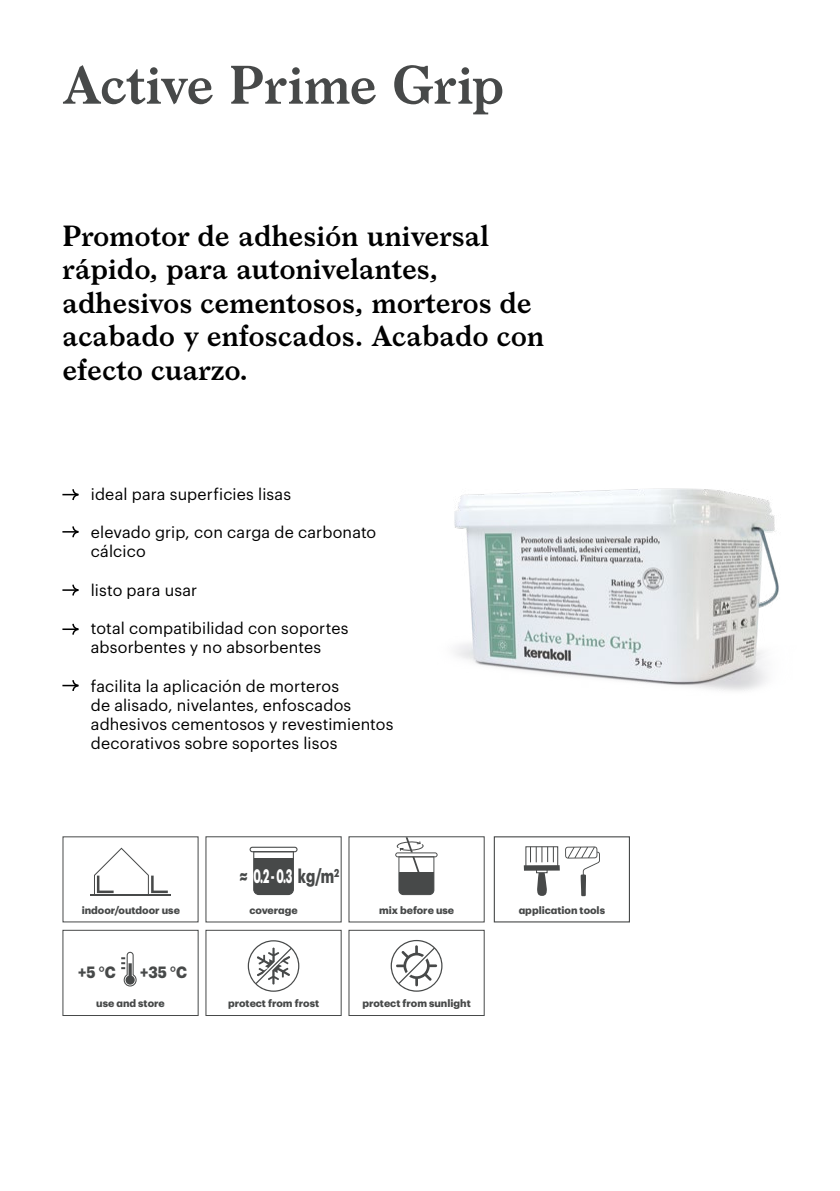
<style>
.page{position:relative;width:840px;height:1191px;background:#fff}
.page>*{position:absolute;margin:0;border:0;box-sizing:border-box;transform-origin:0 0}
.t1{font:600 52px "Larish Neue";letter-spacing:-.01em;color:#474949}
.t2{font:600 28px/33.6px "Larish Neue";color:#000}
.t3{font:700 19.2px "Graphik";color:#fff;scale:.53 1}
.t4{font:16px/19.2px "Graphik";letter-spacing:.01em;color:#000}
.t5{font:700 16px "Graphik";color:#474949;scale:.9 1}
.t6{font:700 10.4px "Graphik";color:#474949}
.s1{color:#474949}
</style>
<div class="page">
<img style="left:454px;top:488px;width:325px;height:203px">
<svg style="left:62px;top:489px;width:17px;height:12px"></svg>
<svg style="left:62px;top:526px;width:17px;height:12px"></svg>
<svg style="left:62px;top:623px;width:17px;height:12px"></svg>
<svg style="left:94px;top:847px;width:74px;height:48px"></svg>
<hr style="left:90px;top:895px;width:81px;height:1px;background:#474949">
<div style="left:205px;top:836px;width:136px;height:86px;border:1px solid #474949"></div>
<svg style="left:249px;top:846px;width:48px;height:6px"></svg>
<svg style="left:253px;top:851px;width:41px;height:44px;background:#5f6161"></svg>
<hr style="left:253px;top:858px;width:40px;height:1px;background:#474949">
<svg style="left:395px;top:852px;width:42px;height:5px"></svg>
<svg style="left:397px;top:836px;width:37px;height:59px"></svg>
<div style="left:493px;top:836px;width:136px;height:86px;border:1px solid #474949"></div>
<svg style="left:565px;top:846px;width:34px;height:50px"></svg>
<svg style="left:536px;top:873px;width:10px;height:23px"></svg>
<hr style="left:536px;top:868px;width:11px;height:4px;background:#878989">
<div style="left:536px;top:868px;width:11px;height:5px;border:1px solid #474949"></div>
<div style="left:525px;top:846px;width:33px;height:22px;border:1px solid #474949"></div>
<svg style="left:530px;top:846px;width:23px;height:16px"></svg>
<div style="left:523px;top:865px;width:36px;height:5px;background:#474949"></div>
<div style="left:62px;top:929px;width:136px;height:87px;border:1px solid #474949"></div>
<svg style="left:121px;top:951px;width:16px;height:36px"></svg>
<div style="left:205px;top:929px;width:136px;height:87px;border:1px solid #474949"></div>
<svg style="left:247px;top:940px;width:52px;height:51px"></svg>
<div style="left:348px;top:929px;width:136px;height:87px;border:1px solid #474949"></div>
<svg style="left:390px;top:940px;width:52px;height:51px"></svg>
<svg style="left:62px;top:584px;width:17px;height:12px"></svg>
<svg style="left:62px;top:680px;width:17px;height:11px"></svg>
<h1 class="t1" style="left:62px;top:45px;width:443px">Active Prime Grip</h1>
<h2 class="t2" style="left:62px;top:216px;width:483px">Promotor de adhesión universal rápido, para autonivelantes, adhesivos cementosos, morteros de acabado y enfoscados. Acabado con efecto cuarzo.</h2>
<p class="t4" style="left:91px;top:483px;width:202px">ideal para superficies lisas</p>
<p class="t4" style="left:91px;top:521px;width:287px">elevado grip, con carga de carbonato cálcico</p>
<p class="t4" style="left:91px;top:579px;width:108px">listo para usar</p>
<p class="t4" style="left:91px;top:617px;width:259px">total compatibilidad con soportes absorbentes y no absorbentes</p>
<p class="t4" style="left:91px;top:675px;width:304px">facilita la aplicación de morteros<br>de alisado, nivelantes, enfoscados adhesivos cementosos y revestimientos decorativos sobre soportes lisos</p>
<p class="t3" style="left:239px;top:861px;width:190px"><span class="s1">≈</span> 0.2 - 0.3 <span class="s1">kg/m</span><sup>2</sup></p>
<p class="t6" style="left:82px;top:902px;width:100px">indoor/outdoor use</p>
<p class="t6" style="left:249px;top:902px;width:50px">coverage</p>
<p class="t5" style="left:78px;top:960px;width:43px">+5 °C</p>
<p class="t5" style="left:140px;top:960px;width:54px">+35 °C</p>
<p class="t6" style="left:379px;top:902px;width:76px">mix before use</p>
<p class="t6" style="left:518px;top:902px;width:88px">application tools</p>
<p class="t6" style="left:96px;top:995px;width:70px">use and store</p>
<p class="t6" style="left:228px;top:995px;width:92px">protect from frost</p>
<p class="t6" style="left:362px;top:995px;width:110px">protect from sunlight</p>
</div>
